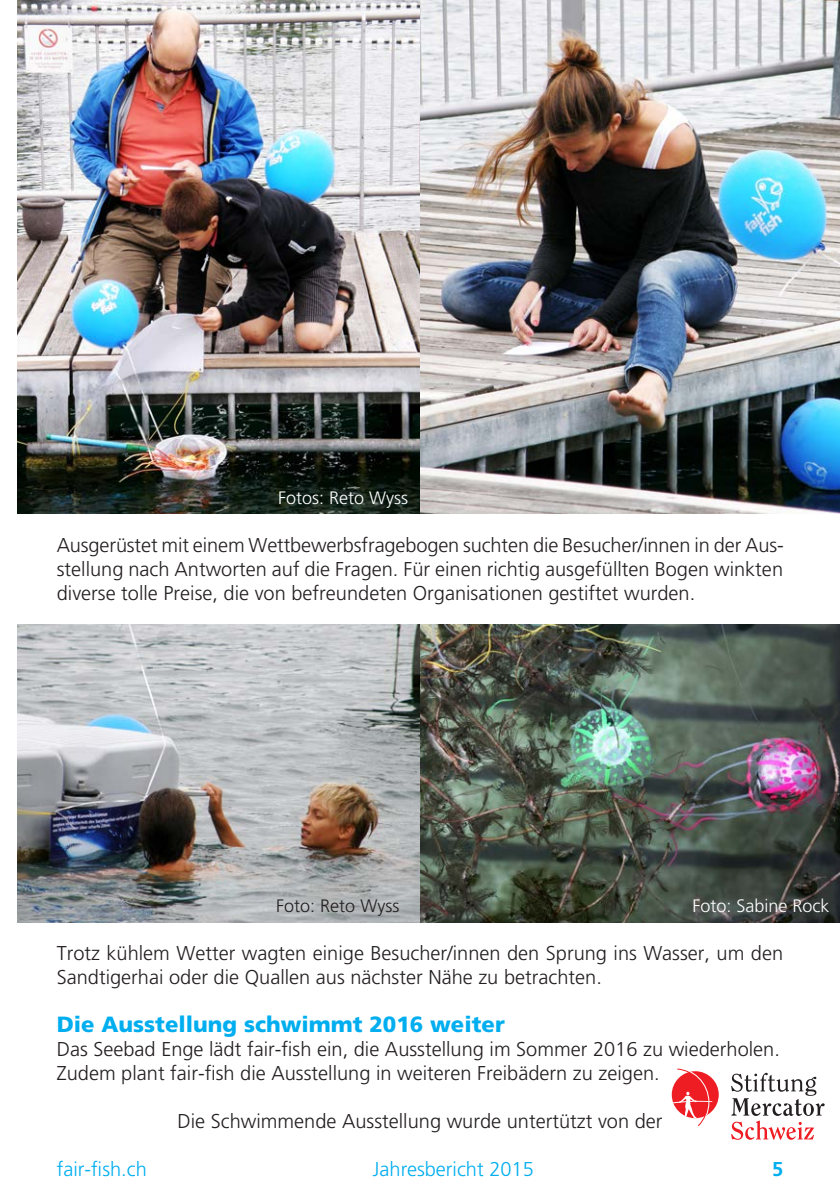
<style>
.page{position:relative;width:840px;height:1191px;background:#fff}
.page>*{position:absolute;margin:0;border:0;box-sizing:border-box;transform-origin:0 0}
.t1{font:900 22px "Frutiger";color:#00aeef}
.t2{font:300 20px/24px "Frutiger";color:#231f20}
.t3{font:300 20px "Frutiger";color:#00aeef}
.t4{font:700 20px "Frutiger";color:#00aeef}
.t5{font:300 18px "Frutiger";color:#fff}
.t6{font:300 18px "Frutiger";color:#231f20}
</style>
<div class="page">
<img style="left:17px;top:0;width:822px;height:513px">
<img style="left:17px;top:624px;width:822px;height:298px">
<div style="left:671px;top:1071px;width:47px;height:47px;background:#ee1d23;border-radius:50%"></div>
<svg style="left:671px;top:1068px;width:41px;height:58px"></svg>
<svg style="left:731px;top:1072px;width:93px;height:67px"></svg>
<p class="t5" style="left:278px;top:488px;width:132px">Fotos: Reto Wyss</p>
<p class="t2" style="left:57px;top:533px;width:728px;text-align:justify">Ausgerüstet mit einem Wettbewerbsfragebogen suchten die Besucher/innen in der Aus&shy;stellung nach Antworten auf die Fragen. Für einen richtig ausgefüllten Bogen winkten diverse tolle Preise, die von befreundeten Organisationen gestiftet wurden.</p>
<p class="t6" style="left:276px;top:895px;width:125px">Foto: Reto Wyss</p>
<p class="t5" style="left:692px;top:895px;width:139px">Foto: Sabine Rock</p>
<p class="t2" style="left:57px;top:941px;width:727px">Trotz kühlem Wetter wagten einige Besucher/innen den Sprung ins Wasser, um den<br>Sandtigerhai oder die Quallen aus nächster Nähe zu betrachten.</p>
<p class="t1" style="left:57px;top:1011px;width:449px">Die Ausstellung schwimmt 2016 weiter</p>
<p class="t2" style="left:57px;top:1037px;width:724px">Das Seebad Enge lädt fair-fish ein, die Ausstellung im Sommer 2016 zu wiederholen.<br>Zudem plant fair-fish die Ausstellung in weiteren Freibädern zu zeigen.</p>
<p class="t2" style="left:177px;top:1109px;width:486px">Die Schwimmende Ausstellung wurde untertützt von der</p>
<p class="t3" style="left:57px;top:1158px;width:91px">fair-fish.ch</p>
<p class="t3" style="left:372px;top:1158px;width:162px">Jahresbericht 2015</p>
<p class="t4" style="left:771px;top:1157px;width:13px">5</p>
</div>
